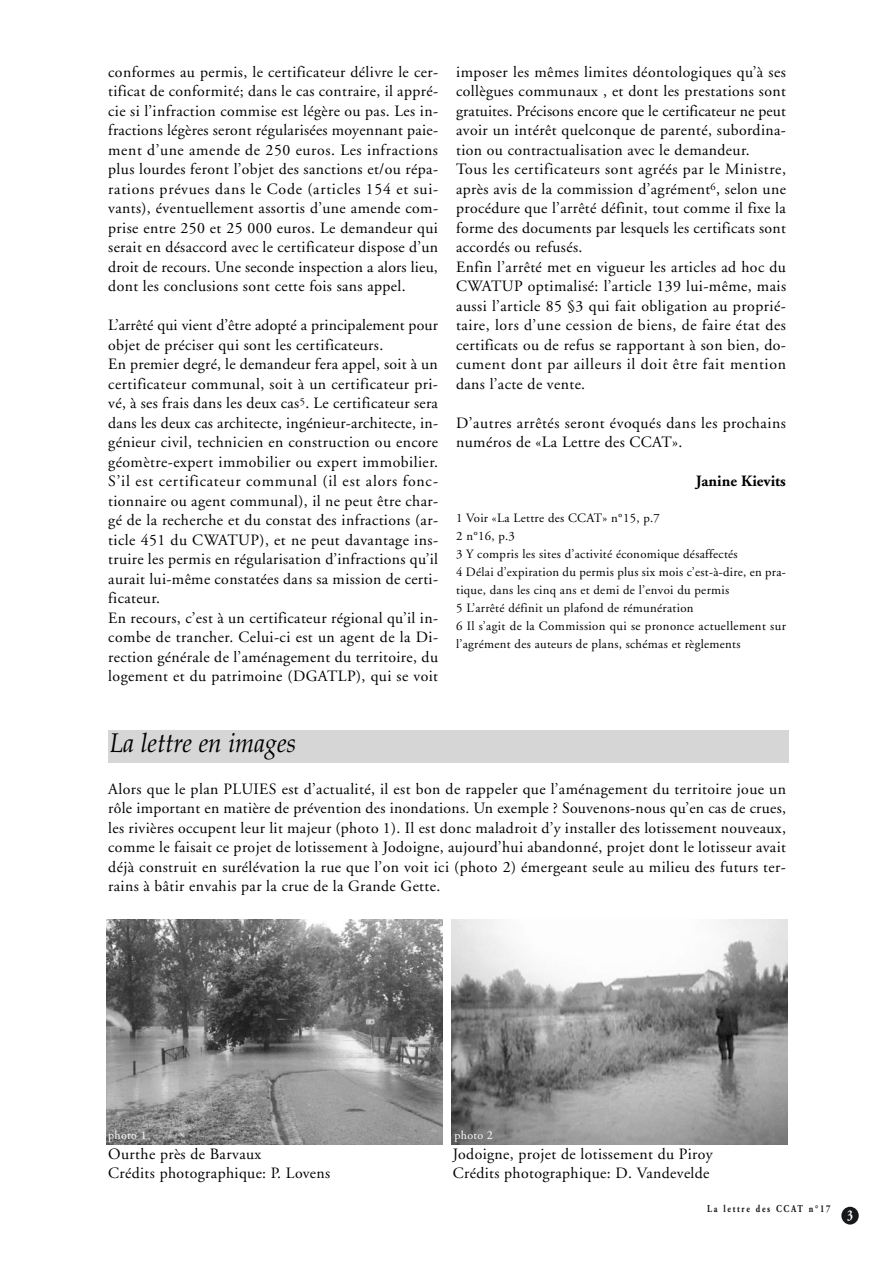
<style>
.page{position:relative;width:893px;height:1263px;background:#fff}
.page>*{position:absolute;margin:0;border:0;box-sizing:border-box;transform-origin:0 0}
.t1{font:italic 27px "Book Antiqua";color:#000;scale:.9 1}
.t2{font:15.75px/19.5px "Adobe Garamond";letter-spacing:.025em;color:#000}
.t3{font:700 15.75px "Adobe Garamond";color:#000}
.t4{font:700 15px "Adobe Garamond";color:#fff;scale:.75 1}
.t5{font:12.75px/18px "Adobe Garamond";letter-spacing:.025em;color:#000}
.t6{font:12px "Adobe Garamond";letter-spacing:.025em;color:#fff}
.t7{font:700 10.5px "Adobe Garamond";letter-spacing:.205em;color:#171819;scale:.8 1}
</style>
<div class="page">
<div style="left:841px;top:1207px;width:17px;height:18px;background:#171819;border-radius:50%"></div>
<div style="left:108px;top:730px;width:681px;height:32px;background:#d6d6d6"></div>
<img style="left:107px;top:919px;width:336px;height:225px">
<img style="left:451px;top:919px;width:336px;height:225px">
<p class="t2" style="left:108px;top:63px;width:331px;text-align:justify">conformes au permis, le certificateur délivre le cer&shy;tificat de conformité; dans le cas contraire, il appré&shy;cie si l’infraction commise est légère ou pas. Les in&shy;fractions légères seront régularisées moyennant paie&shy;ment d’une amende de 250 euros. Les infractions plus lourdes feront l’objet des sanctions et/ou répa&shy;rations prévues dans le Code (articles 154 et sui&shy;vants), éventuellement assortis d’une amende com&shy;prise entre 250 et 25 000 euros. Le demandeur qui serait en désaccord avec le certificateur dispose d’un droit de recours. Une seconde inspection a alors lieu, dont les conclusions sont cette fois sans appel.</p>
<p class="t2" style="left:108px;top:317px;width:331px">L’arrêté qui vient d’être adopté a principalement pour objet de préciser qui sont les certificateurs.<br>En premier degré, le demandeur fera appel, soit à un certificateur communal, soit à un certificateur pri&shy;vé, à ses frais dans les deux cas<sup>5</sup>. Le certificateur sera dans les deux cas architecte, ingénieur-architecte, in&shy;génieur civil, technicien en construction ou encore géomètre-expert immobilier ou expert immobilier.<br>S’il est certificateur communal (il est alors fonc&shy;tionnaire ou agent communal), il ne peut être char&shy;gé de la recherche et du constat des infractions (ar&shy;ticle 451 du CWATUP), et ne peut davantage ins&shy;truire les permis en régularisation d’infractions qu’il aurait lui-même constatées dans sa mission de certi&shy;ficateur.<br>En recours, c’est à un certificateur régional qu’il in&shy;combe de trancher. Celui-ci est un agent de la Di&shy;rection générale de l’aménagement du territoire, du logement et du patrimoine (DGATLP), qui se voit</p>
<p class="t2" style="left:456px;top:63px;width:331px">imposer les mêmes limites déontologiques qu’à ses collègues communaux , et dont les prestations sont gratuites. Précisons encore que le certificateur ne peut avoir un intérêt quelconque de parenté, subordina&shy;tion ou contractualisation avec le demandeur.<br>Tous les certificateurs sont agréés par le Ministre, après avis de la commission d’agrément<sup>6</sup>, selon une procédure que l’arrêté définit, tout comme il fixe la forme des documents par lesquels les certificats sont accordés ou refusés.<br>Enfin l’arrêté met en vigueur les articles ad hoc du CWATUP optimalisé: l’article 139 lui-même, mais aussi l’article 85 §3 qui fait obligation au proprié&shy;taire, lors d’une cession de biens, de faire état des certificats ou de refus se rapportant à son bien, do&shy;cument dont par ailleurs il doit être fait mention dans l’acte de vente.</p>
<p class="t2" style="left:456px;top:414px;width:331px">D’autres arrêtés seront évoqués dans les prochains numéros de «La Lettre des CCAT».</p>
<p class="t3" style="left:695px;top:475px;width:92px">Janine Kievits</p>
<p class="t5" style="left:456px;top:510px;width:331px">1 Voir «La Lettre des CCAT» n°15, p.7<br>2 n°16, p.3<br>3 Y compris les sites d’activité économique désaffectés<br>4 Délai d’expiration du permis plus six mois c’est-à-dire, en pra&shy;tique, dans les cinq ans et demi de l’envoi du permis<br>5 L’arrêté définit un plafond de rémunération<br>6 Il s’agit de la Commission qui se prononce actuellement sur l’agrément des auteurs de plans, schémas et règlements</p>
<h1 class="t1" style="left:110px;top:733px;width:208px">La lettre en images</h1>
<p class="t2" style="left:108px;top:780px;width:679px;text-align:justify">Alors que le plan PLUIES est d’actualité, il est bon de rappeler que l’aménagement du territoire joue un rôle important en matière de prévention des inondations. Un exemple ? Souvenons-nous qu’en cas de crues, les rivières occupent leur lit majeur (photo 1). Il est donc maladroit d’y installer des lotissement nouveaux, comme le faisait ce projet de lotissement à Jodoigne, aujourd’hui abandonné, projet dont le lotisseur avait déjà construit en surélévation la rue que l’on voit ici (photo 2) émergeant seule au milieu des futurs ter&shy;rains à bâtir envahis par la crue de la Grande Gette.</p>
<p class="t6" style="left:108px;top:1131px;width:40px">photo 1</p>
<p class="t6" style="left:454px;top:1131px;width:40px">photo 2</p>
<p class="t2" style="left:108px;top:1146px;width:223px">Ourthe près de Barvaux<br>Crédits photographique: P. Lovens</p>
<p class="t2" style="left:453px;top:1146px;width:261px">Jodoigne, projet de lotissement du Piroy<br>Crédits photographique: D. Vandevelde</p>
<p class="t7" style="left:707px;top:1205px;width:156px">La lettre des CCAT n°17</p>
<p class="t4" style="left:847px;top:1209px;width:9px">3</p>
</div>
